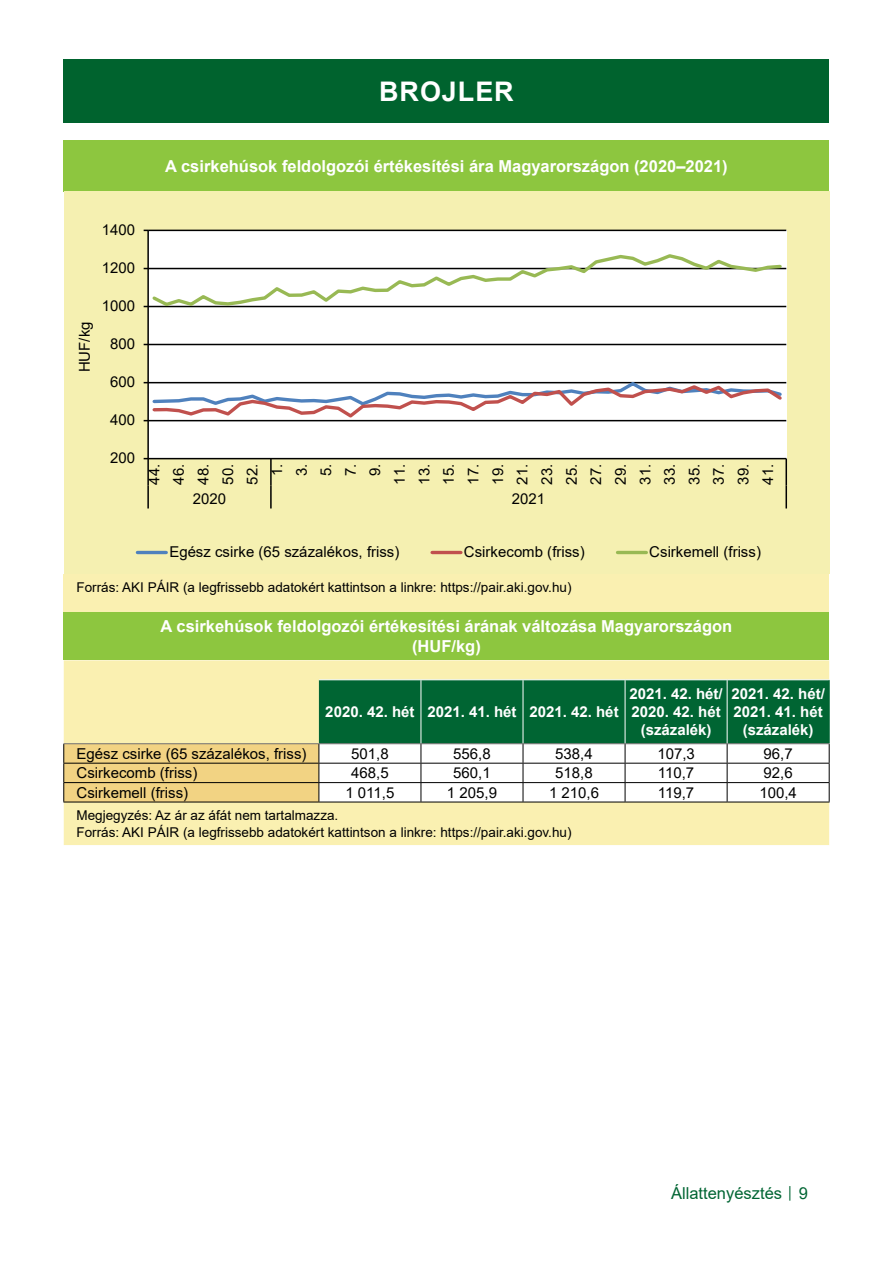
<style>
.page{position:relative;width:893px;height:1263px;background:#fff}
.page>*{position:absolute;margin:0;border:0;box-sizing:border-box;transform-origin:0 0}
.Cím_01_tartalomjegyz{font:700 27px "Arial";letter-spacing:.035em;color:#fff}
.Tablazat_cime{font:700 16.5px/19.8px "Arial";color:#fff;text-align:center}
.t1{font:16.5px "Arial";color:#006533}
.Tablazat_bal_kategor{font:15px/24.6px "Arial";color:#000;text-align:center}
.Tablazat_fejlece_koz{font:700 15px/18px "Arial";color:#fff;text-align:center}
.Tablazat_kozep_ertek{font:15px "Arial";color:#000}
.Tablazat_forrasa{font:13.5px/16.2px "Arial";color:#000}
.s1{font-size:12px}
</style>
<div class="page">
<div style="left:64px;top:60px;width:765px;height:63px;background:#00632e"></div>
<div style="left:64px;top:611px;width:765px;height:49px;background:#8dc63f"></div>
<div style="left:64px;top:660px;width:765px;height:185px;background:#faf0b1"></div>
<hr style="left:319px;top:679px;width:102px;height:1px;background:#fff">
<hr style="left:421px;top:679px;width:102px;height:1px;background:#fff">
<hr style="left:523px;top:679px;width:102px;height:1px;background:#fff">
<hr style="left:625px;top:679px;width:102px;height:1px;background:#fff">
<hr style="left:727px;top:679px;width:102px;height:1px;background:#fff">
<hr style="left:63px;top:802px;width:256px;height:1px;background:#000">
<hr style="left:319px;top:802px;width:102px;height:1px;background:#000">
<hr style="left:421px;top:802px;width:102px;height:1px;background:#000">
<hr style="left:523px;top:802px;width:102px;height:1px;background:#000">
<hr style="left:625px;top:802px;width:102px;height:1px;background:#000">
<hr style="left:727px;top:802px;width:102px;height:1px;background:#000">
<svg style="left:63px;top:680px;width:767px;height:122px"></svg>
<hr style="left:63px;top:763px;width:256px;height:1px;background:#000">
<div style="left:64px;top:140px;width:765px;height:51px;background:#8dc63f"></div>
<div style="left:64px;top:574px;width:765px;height:37px;background:#faf0b1"></div>
<div style="left:64px;top:191px;width:765px;height:383px;background:#f5f0b1"></div>
<div style="left:148px;top:230px;width:638px;height:229px;background:#fff"></div>
<hr style="left:148px;top:420px;width:638px;height:1px;background:#000">
<hr style="left:148px;top:382px;width:638px;height:1px;background:#000">
<hr style="left:148px;top:344px;width:638px;height:1px;background:#000">
<hr style="left:148px;top:306px;width:638px;height:1px;background:#000">
<hr style="left:148px;top:268px;width:638px;height:1px;background:#000">
<hr style="left:148px;top:230px;width:638px;height:1px;background:#000">
<hr style="left:147px;top:230px;width:2px;height:229px;background:#000">
<hr style="left:148px;top:458px;width:638px;height:1px;background:#000">
<hr style="left:147px;top:459px;width:2px;height:27px;background:#000">
<hr style="left:270px;top:459px;width:2px;height:27px;background:#000">
<hr style="left:785px;top:459px;width:2px;height:27px;background:#000">
<hr style="left:147px;top:486px;width:2px;height:22px;background:#000">
<hr style="left:270px;top:486px;width:2px;height:22px;background:#000">
<hr style="left:785px;top:486px;width:2px;height:22px;background:#000">
<svg style="left:144px;top:380px;width:641px;height:41px"></svg>
<svg style="left:144px;top:252px;width:640px;height:56px"></svg>
<hr style="left:137px;top:551px;width:29px;height:3px;background:#4f81bd">
<hr style="left:432px;top:551px;width:29px;height:3px;background:#c0504d">
<hr style="left:617px;top:551px;width:29px;height:3px;background:#98b954">
<p class="Cím_01_tartalomjegyz" style="left:379px;top:73px;width:136px">BROJLER</p>
<p class="Tablazat_cime" style="left:165px;top:156px;width:564px">A csirkehúsok feldolgozói értékesítési ára Magyarországon (2020–2021)</p>
<p class="Tablazat_bal_kategor" style="left:102px;top:217px;width:35px">1400</p>
<p class="Tablazat_bal_kategor" style="left:102px;top:255px;width:35px">1200</p>
<p class="Tablazat_bal_kategor" style="left:72px;top:372px;width:52px;rotate:-90deg">HUF/kg</p>
<p class="Tablazat_bal_kategor" style="left:102px;top:294px;width:35px">1000</p>
<p class="Tablazat_bal_kategor" style="left:110px;top:332px;width:27px">800</p>
<p class="Tablazat_bal_kategor" style="left:110px;top:370px;width:27px">600</p>
<p class="Tablazat_bal_kategor" style="left:110px;top:408px;width:27px">400</p>
<p class="Tablazat_bal_kategor" style="left:110px;top:446px;width:27px">200</p>
<p class="Tablazat_bal_kategor" style="left:142px;top:484px;width:22px;rotate:-90deg">44.<br>46.<br>48.<br>50.<br>52.<br>1.<br>3.<br>5.<br>7.<br>9.<br>11.<br>13.<br>15.<br>17.<br>19.<br>21.<br>23.<br>25.<br>27.<br>29.<br>31.<br>33.<br>35.<br>37.<br>39.<br>41.</p>
<p class="Tablazat_bal_kategor" style="left:193px;top:486px;width:35px">2020</p>
<p class="Tablazat_bal_kategor" style="left:512px;top:486px;width:35px">2021</p>
<p class="Tablazat_bal_kategor" style="left:169px;top:539px;width:231px">Egész csirke (65 százalékos, friss)</p>
<p class="Tablazat_bal_kategor" style="left:464px;top:539px;width:122px">Csirkecomb (friss)</p>
<p class="Tablazat_bal_kategor" style="left:649px;top:539px;width:113px">Csirkemell (friss)</p>
<p class="Tablazat_forrasa" style="left:77px;top:579px;width:496px">Forrás: AKI PÁIR (a legfrissebb adatokért kattintson a linkre: https://pair.aki.gov.hu)</p>
<p class="Tablazat_cime" style="left:161px;top:616px;width:573px">A csirkehúsok feldolgozói értékesítési árának változása Magyarországon (HUF/kg)</p>
<p class="Tablazat_fejlece_koz" style="left:325px;top:703px;width:91px">2020. 42. hét</p>
<p class="Tablazat_fejlece_koz" style="left:427px;top:703px;width:91px">2021. 41. hét</p>
<p class="Tablazat_fejlece_koz" style="left:529px;top:703px;width:91px">2021. 42. hét</p>
<p class="Tablazat_fejlece_koz" style="left:629px;top:685px;width:95px">2021. 42. hét/<br>2020. 42. hét (százalék)</p>
<p class="Tablazat_fejlece_koz" style="left:731px;top:685px;width:95px">2021. 42. hét/<br>2021. 41. hét (százalék)</p>
<p class="Tablazat_bal_kategor" style="left:77px;top:741px;width:232px">Egész csirke (65 százalékos, friss)</p>
<p class="Tablazat_kozep_ertek" style="left:351px;top:743px;width:39px">501,8</p>
<p class="Tablazat_kozep_ertek" style="left:453px;top:743px;width:39px">556,8</p>
<p class="Tablazat_kozep_ertek" style="left:555px;top:743px;width:39px">538,4</p>
<p class="Tablazat_kozep_ertek" style="left:657px;top:743px;width:39px">107,3</p>
<p class="Tablazat_kozep_ertek" style="left:763px;top:743px;width:31px">96,7</p>
<p class="Tablazat_bal_kategor" style="left:77px;top:761px;width:122px">Csirkecomb (friss)</p>
<p class="Tablazat_kozep_ertek" style="left:351px;top:763px;width:39px">468,5</p>
<p class="Tablazat_kozep_ertek" style="left:453px;top:763px;width:39px">560,1</p>
<p class="Tablazat_kozep_ertek" style="left:555px;top:763px;width:39px">518,8</p>
<p class="Tablazat_kozep_ertek" style="left:658px;top:763px;width:38px">110,7</p>
<p class="Tablazat_kozep_ertek" style="left:763px;top:763px;width:31px">92,6</p>
<p class="Tablazat_bal_kategor" style="left:77px;top:780px;width:113px">Csirkemell (friss)</p>
<p class="Tablazat_kozep_ertek" style="left:345px;top:782px;width:50px">1 011,5</p>
<p class="Tablazat_kozep_ertek" style="left:447px;top:782px;width:52px">1 205,9</p>
<p class="Tablazat_kozep_ertek" style="left:549px;top:782px;width:52px">1 210,6</p>
<p class="Tablazat_kozep_ertek" style="left:658px;top:782px;width:38px">119,7</p>
<p class="Tablazat_kozep_ertek" style="left:759px;top:782px;width:39px">100,4</p>
<p class="Tablazat_forrasa" style="left:77px;top:807px;width:496px">Megjegyzés: Az ár az áfát nem tartalmazza.<br>Forrás: AKI PÁIR (a legfrissebb adatokért kattintson a linkre: https://pair.aki.gov.hu)</p>
<p class="t1" style="left:671px;top:1182px;width:138px">Állattenyésztés <span class="s1">│</span> 9</p>
</div>
